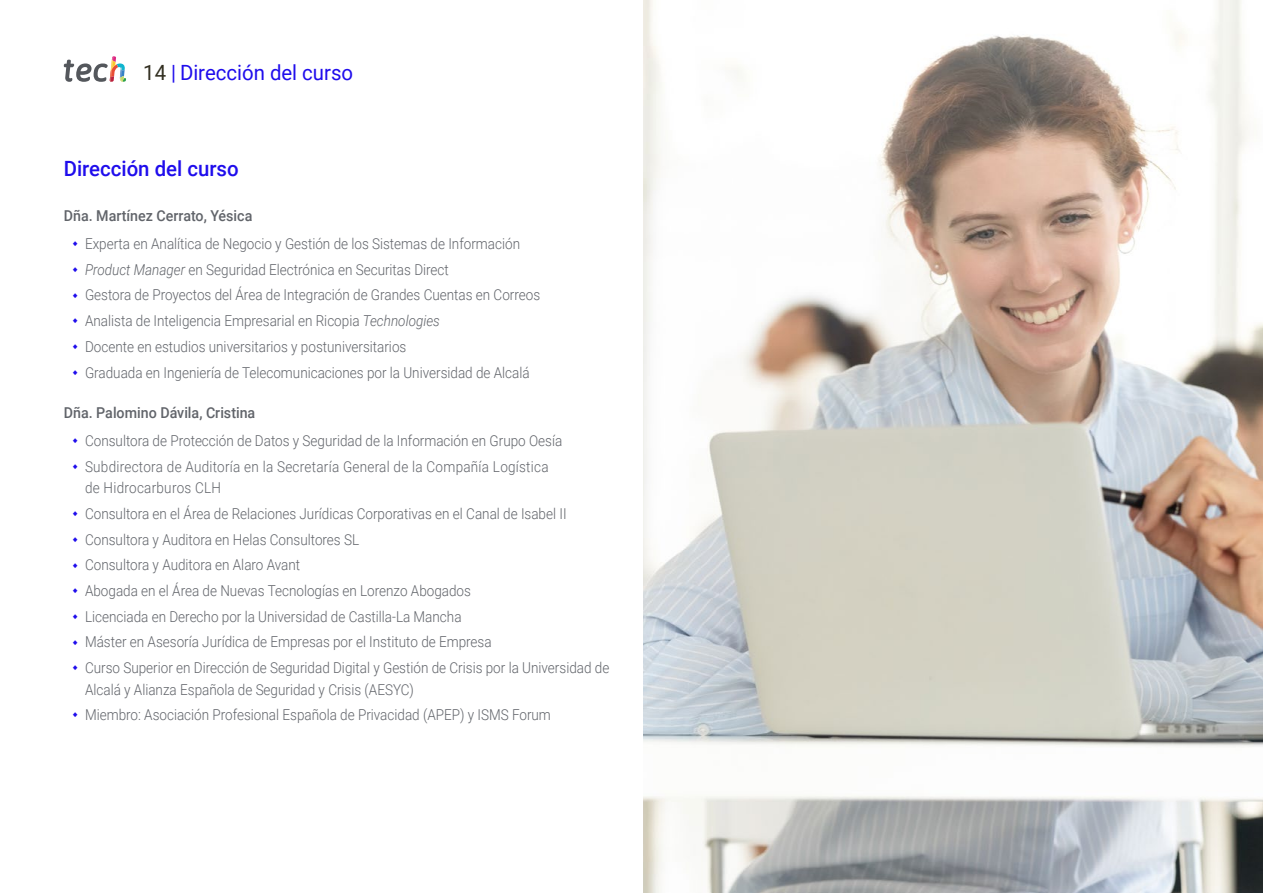
<style>
.page{position:relative;width:1263px;height:893px;background:#fff}
.page>*{position:absolute;margin:0;border:0;box-sizing:border-box;transform-origin:0 0}
.t1{font:21px "Roboto";color:#1f0dec}
.t2{font:500 21px "Roboto";color:#1f0dec}
.t3{font:300 15px/25.7px "Roboto";color:#61646a;scale:.9 1}
.t4{font:500 15px "Roboto";color:#61646a;scale:.95 1}
.s1{color:#312e20}
.s2{font-style:italic}
</style>
<div class="page">
<svg style="left:64px;top:56px;width:62px;height:26px"></svg>
<img style="left:643px;top:0;width:620px;height:893px">
<h1 class="t1" style="left:143px;top:57px;width:211px"><span class="s1">14</span> | Dirección del curso</h1>
<h1 class="t2" style="left:64px;top:154px;width:176px">Dirección del curso</h1>
<p class="t4" style="left:64px;top:205px;width:200px">Dña. Martínez Cerrato, Yésica</p>
<p class="t3" style="left:85px;top:230px;width:507px">Experta en Analítica de Negocio y Gestión de los Sistemas de Información <span class="s2">Product Manager</span> en Seguridad Electrónica en Securitas Direct<br>Gestora de Proyectos del Área de Integración de Grandes Cuentas en Correos Analista de Inteligencia Empresarial en Ricopia <span class="s2">Technologies<br></span>Docente en estudios universitarios y postuniversitarios<br>Graduada en Ingeniería de Telecomunicaciones por la Universidad de Alcalá</p>
<p class="t4" style="left:64px;top:402px;width:203px">Dña. Palomino Dávila, Cristina</p>
<p class="t3" style="left:85px;top:427px;width:532px">Consultora de Protección de Datos y Seguridad de la Información en Grupo Oesía<br>Subdirectora de Auditoría en la Secretaría General de la Compañía Logística</p>
<p class="t3" style="left:85px;top:474px;width:584px">de Hidrocarburos CLH<br>Consultora en el Área de Relaciones Jurídicas Corporativas en el Canal de Isabel II Consultora y Auditora en Helas Consultores SL<br>Consultora y Auditora en Alaro Avant<br>Abogada en el Área de Nuevas Tecnologías en Lorenzo Abogados<br>Licenciada en Derecho por la Universidad de Castilla-La Mancha<br>Máster en Asesoría Jurídica de Empresas por el Instituto de Empresa<br>Curso Superior en Dirección de Seguridad Digital y Gestión de Crisis por la Universidad de</p>
<p class="t3" style="left:85px;top:676px;width:519px">Alcalá y Alianza Española de Seguridad y Crisis (AESYC)<br>Miembro: Asociación Profesional Española de Privacidad (APEP) y ISMS Forum</p>
</div>
